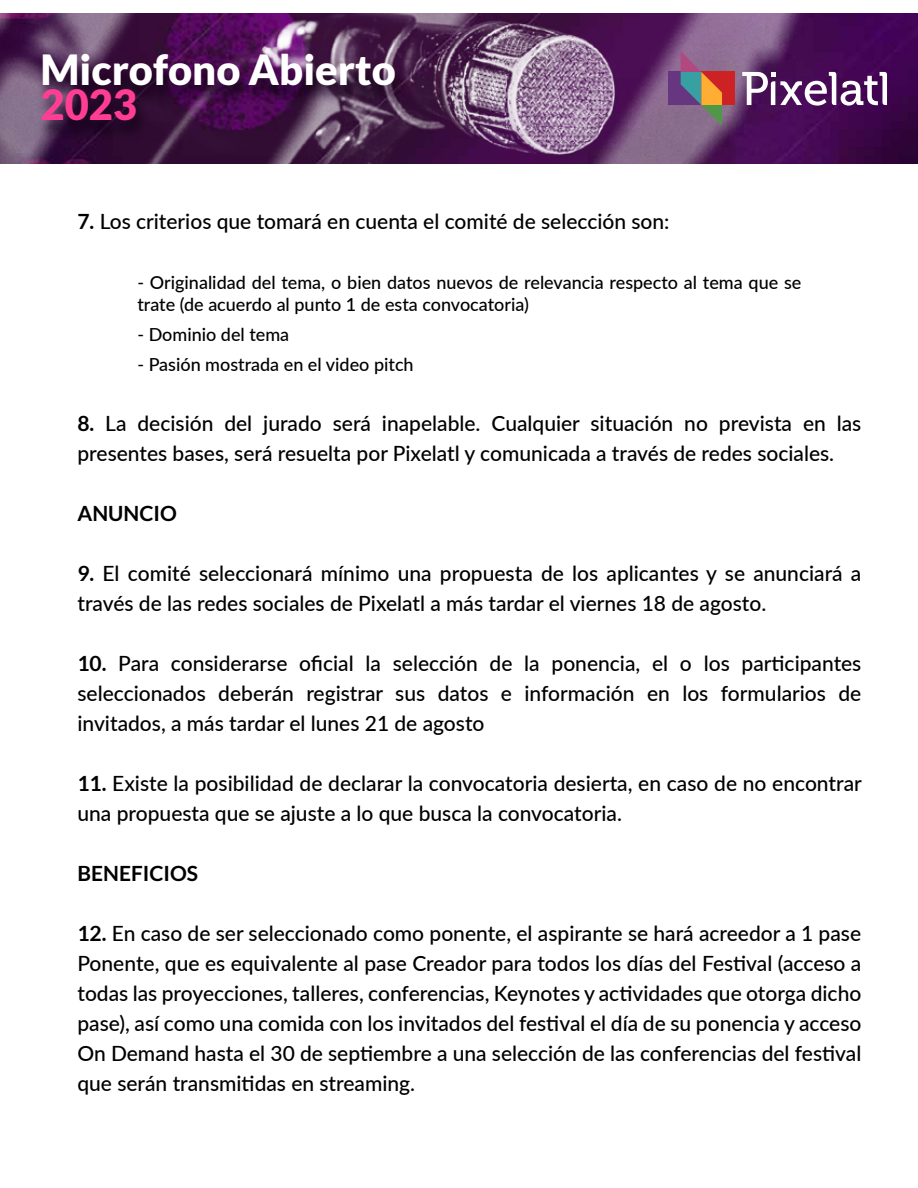
<style>
.page{position:relative;width:918px;height:1188px;background:#fff}
.page>*{position:absolute;margin:0;border:0;box-sizing:border-box;transform-origin:0 0}
.t1{font:900 41.55px "Lato";color:#fff}
.t2{font:900 41.55px "Lato";color:#ff3e93}
.t3{font:500 21px/30px "Lato";color:#000}
.t4{font:700 21px "Lato";color:#000}
.t5{font:500 18px/22.5px "Lato";color:#000}
.s1{font-weight:700}
</style>
<div class="page">
<img style="left:0;top:13px;width:918px;height:150px">
<img style="left:30px;top:46px;width:383px;height:106px">
<svg style="left:742px;top:72px;width:145px;height:34px"></svg>
<div style="left:668px;top:72px;width:33px;height:33px;background:#673680"></div>
<div style="left:701px;top:72px;width:33px;height:33px;background:#cc2224"></div>
<svg style="left:681px;top:51px;width:41px;height:75px;background:#917574"></svg>
<h1 class="t1" style="left:41px;top:46px;width:357px">Microfono Abierto</h1>
<h1 class="t2" style="left:41px;top:81px;width:98px">2023</h1>
<p class="t3" style="left:77px;top:205px;width:594px"><span class="s1">7.</span> Los criterios que tomará en cuenta el comité de selección son:</p>
<p class="t5" style="left:137px;top:270px;width:665px">- Originalidad del tema, o bien datos nuevos de relevancia respecto al tema que se trate (de acuerdo al punto 1 de esta convocatoria)</p>
<p class="t5" style="left:137px;top:323px;width:153px">- Dominio del tema</p>
<p class="t5" style="left:137px;top:353px;width:278px">- Pasión mostrada en el video pitch</p>
<p class="t3" style="left:77px;top:408px;width:785px"><span class="s1">8.</span> La decisión del jurado será inapelable. Cualquier situación no prevista en las presentes bases, será resuelta por Pixelatl y comunicada a través de redes sociales.</p>
<p class="t4" style="left:77px;top:502px;width:101px">ANUNCIO</p>
<p class="t3" style="left:77px;top:558px;width:785px"><span class="s1">9.</span> El comité seleccionará mínimo una propuesta de los aplicantes y se anunciará a través de las redes sociales de Pixelatl a más tardar el viernes 18 de agosto.</p>
<p class="t3" style="left:77px;top:648px;width:785px;text-align:justify"><span class="s1">10.</span> Para considerarse oficial la selección de la ponencia, el o los participantes seleccionados deberán registrar sus datos e información en los formularios de invitados, a más tardar el lunes 21 de agosto</p>
<p class="t3" style="left:77px;top:768px;width:786px"><span class="s1">11.</span> Existe la posibilidad de declarar la convocatoria desierta, en caso de no encontrar una propuesta que se ajuste a lo que busca la convocatoria.</p>
<p class="t4" style="left:77px;top:862px;width:122px">BENEFICIOS</p>
<p class="t3" style="left:77px;top:918px;width:786px;text-align:justify"><span class="s1">12.</span> En caso de ser seleccionado como ponente, el aspirante se hará acreedor a 1 pase Ponente, que es equivalente al pase Creador para todos los días del Festival (acceso a todas las proyecciones, talleres, conferencias, Keynotes y actividades que otorga dicho pase), así como una comida con los invitados del festival el día de su ponencia y acceso On Demand hasta el 30 de septiembre a una selección de las conferencias del festival que serán transmitidas en streaming.</p>
</div>
